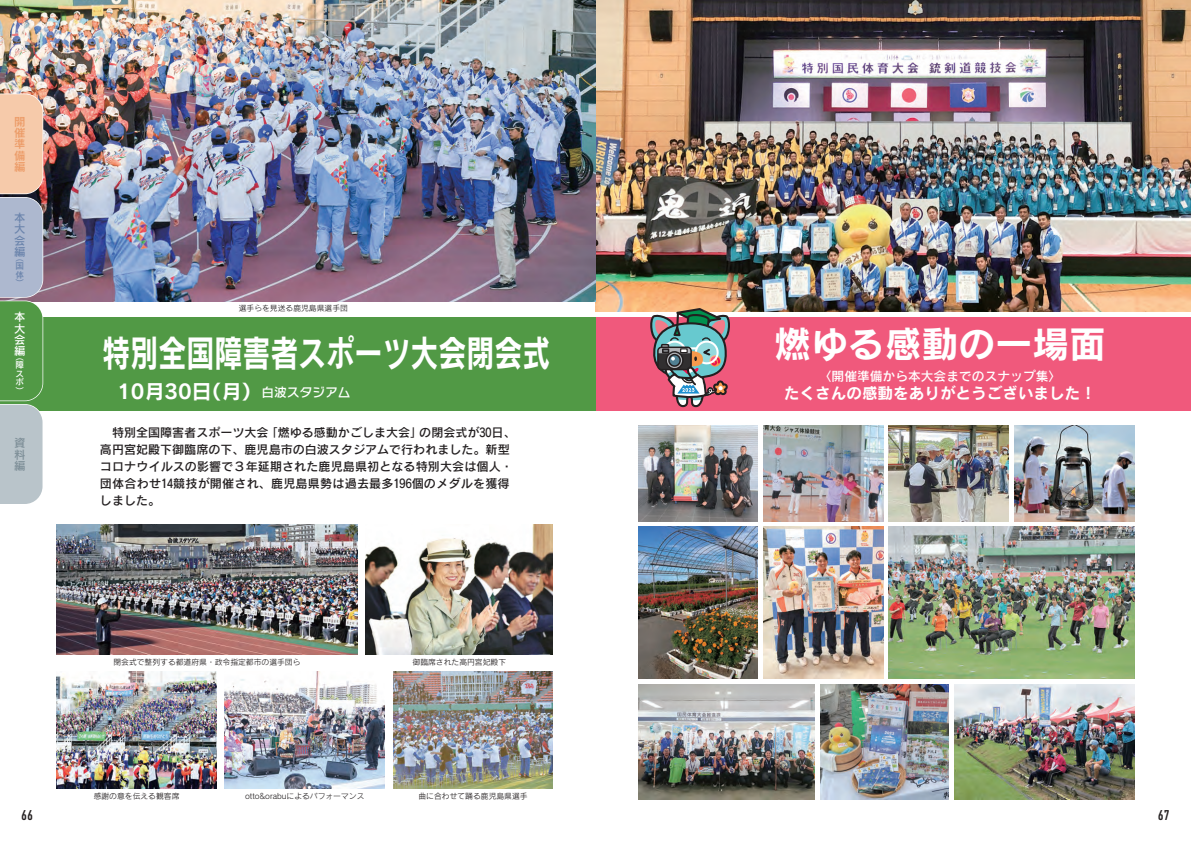
<style>
.page{position:relative;width:1191px;height:842px;background:#fff}
.page>*{position:absolute;margin:0;border:0;box-sizing:border-box;transform-origin:0 0}
.t1{font:36.9px "Rodin Pro B";color:#fff;scale:.76 1}
.t2{font:36.9px "Rodin Pro B";color:#fff}
.t3{font:19.8px "Rodin NTLG Pro B";color:#fff}
.t4{font:15.6px "Rodin Pro B";color:#fff}
.t5{font:14.2px "DIN Condensed";color:#231f20}
.t6{font:12.8px "Rodin Pro DB";color:#fff}
.t7{font:12px/17px "Rodin Pro DB";color:#231f20}
.t8{font:11.3px/11.3px "Rodin Pro DB";color:#ec9b67;text-align:justify}
.t9{font:11.3px/11.3px "Rodin Pro DB";color:#6b84ac;text-align:justify}
.t10{font:11.3px/11.3px "Rodin Pro DB";color:#fff;text-align:justify}
.t11{font:11.3px/11.3px "Rodin Pro DB";color:#7e8f98;text-align:justify}
.t12{font:8.5px/8.5px "Rodin Pro DB";color:#fff;text-align:justify}
.t13{font:8.5px/8.5px "Rodin Pro DB";color:#6b84ac;text-align:justify}
.t14{font:7.8px "Rodin Pro M";color:#231f20}
.s1{font-family:"Rodin NTLG Pro DB";font-size:12.8px}
</style>
<div class="page">
<div style="left:596px;top:317px;width:595px;height:94px;background:#f0597c"></div>
<div style="left:0;top:317px;width:595px;height:94px;background:#519945"></div>
<img style="left:595px;top:0;width:596px;height:312px">
<img style="left:0;top:0;width:595px;height:301px">
<img style="left:225px;top:671px;width:160px;height:118px">
<img style="left:393px;top:671px;width:160px;height:118px">
<img style="left:57px;top:671px;width:159px;height:118px">
<img style="left:57px;top:524px;width:300px;height:131px">
<img style="left:366px;top:524px;width:187px;height:131px">
<svg style="left:0;top:94px;width:43px;height:410px"></svg>
<img style="left:650px;top:308px;width:80px;height:99px">
<img style="left:763px;top:426px;width:120px;height:95px">
<img style="left:889px;top:426px;width:119px;height:95px">
<img style="left:638px;top:426px;width:120px;height:95px">
<img style="left:1014px;top:426px;width:120px;height:95px">
<img style="left:889px;top:527px;width:245px;height:152px">
<img style="left:954px;top:684px;width:180px;height:115px">
<img style="left:638px;top:527px;width:120px;height:152px">
<img style="left:638px;top:684px;width:176px;height:115px">
<img style="left:763px;top:527px;width:120px;height:152px">
<img style="left:820px;top:684px;width:128px;height:115px">
<p class="t8" style="left:14px;top:115px;width:12px">開催準備編</p>
<p class="t9" style="left:14px;top:212px;width:12px">本大会編<sub>（</sub></p>
<p class="t13" style="left:16px;top:261px;width:10px">国体）</p>
<p class="t10" style="left:14px;top:311px;width:12px">本大会編</p>
<p class="t12" style="left:16px;top:352px;width:10px">（障スポ）</p>
<p class="t11" style="left:14px;top:437px;width:12px">資料編</p>
<p class="t14" style="left:239px;top:303px;width:111px">選手らを見送る鹿児島県選手団</p>
<h1 class="t1" style="left:102px;top:328px;width:591px">特別全国障害者スポーツ大会閉会式</h1>
<h2 class="t3" style="left:117px;top:379px;width:235px">10月30日（月）<span class="s1">白波スタジアム</span></h2>
<p class="t7" style="left:100px;top:423px;width:417px">　特別全国障害者スポーツ大会「燃ゆる感動かごしま大会」の閉会式が30日、高円宮妃殿下御臨席の下、鹿児島市の白波スタジアムで行われました。新型コロナウイルスの影響で３年延期された鹿児島県初となる特別大会は個人・団体合わせ14競技が開催され、鹿児島県勢は過去最多196個のメダルを獲得しました。</p>
<p class="t14" style="left:113px;top:656px;width:189px">閉会式で整列する都道府県・政令指定都市の選手団ら</p>
<p class="t14" style="left:412px;top:656px;width:95px">御臨席された高円宮妃殿下</p>
<p class="t14" style="left:94px;top:790px;width:87px">感謝の意を伝える観客席</p>
<p class="t14" style="left:245px;top:790px;width:121px">otto&amp;orabuによるパフォーマンス</p>
<p class="t14" style="left:418px;top:790px;width:111px">曲に合わせて踊る鹿児島県選手</p>
<h1 class="t2" style="left:774px;top:320px;width:333px">燃ゆる感動の一場面</h1>
<p class="t6" style="left:819px;top:368px;width:244px">〈開催準備から本大会までのスナップ集〉</p>
<p class="t4" style="left:784px;top:382px;width:313px">たくさんの感動をありがとうございました！</p>
<p class="t5" style="left:21px;top:807px;width:13px">66</p>
<p class="t5" style="left:1157px;top:807px;width:13px">67</p>
</div>
